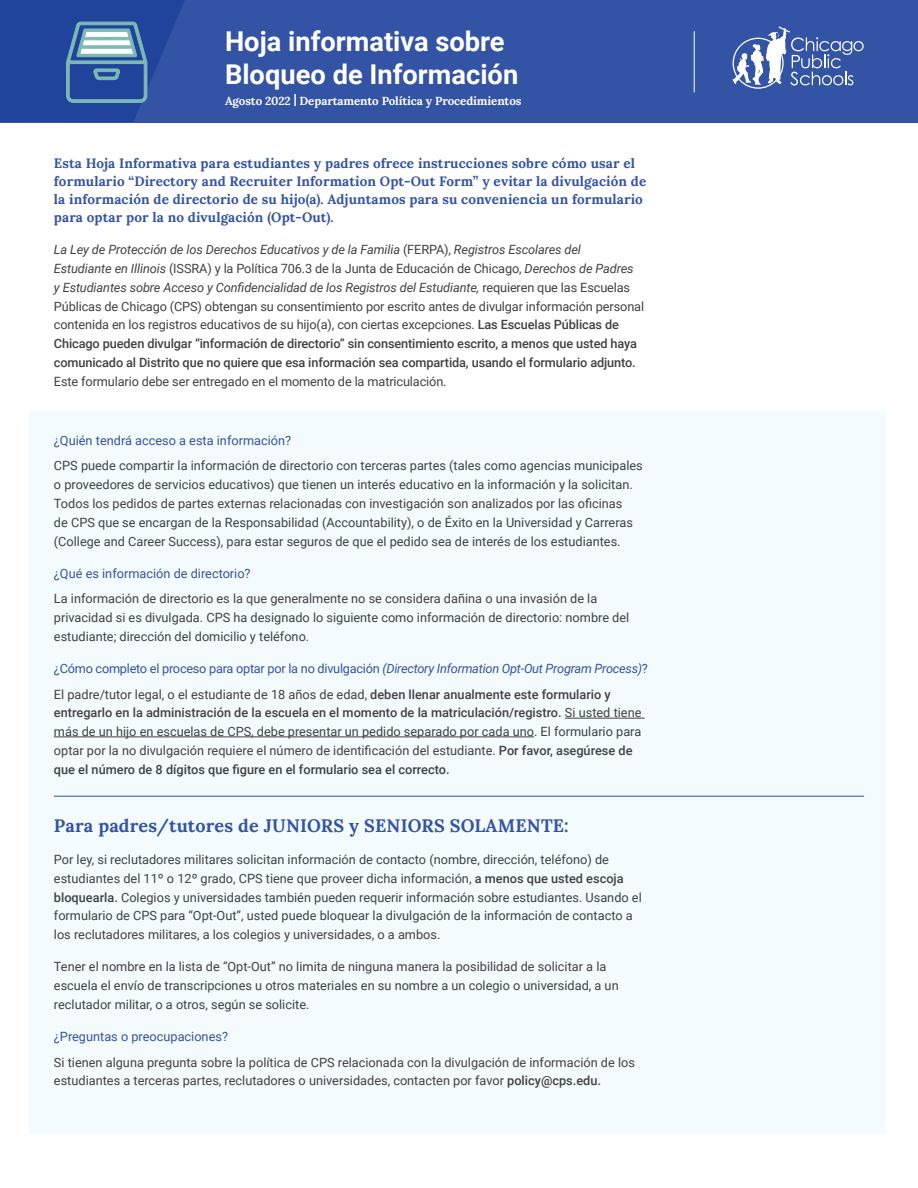
<style>
.page{position:relative;width:918px;height:1188px;background:#fff}
.page>*{position:absolute;margin:0;border:0;box-sizing:border-box;transform-origin:0 0}
.t1{font:700 27.3px/32.7px "Roboto";color:#fff}
.t2{font:700 18px "Lora";letter-spacing:.01em;color:#3353a4}
.t3{font:700 13.5px/18px "Lora";letter-spacing:.01em;color:#3353a4}
.t4{font:12.75px/18.8px "Roboto";color:#414042}
.t5{font:12.75px/25.5px "Roboto";letter-spacing:-.02em;color:#3353a4}
.t6{font:12.75px "Roboto";color:#3353a4}
.t7{font:700 11.7px "Lora";letter-spacing:-.01em;color:#fff}
.s1{font-style:italic}
.s2{font-weight:500}
.s3{color:#414042}
.s4{font-weight:500;color:#414042}
</style>
<div class="page">
<div style="left:29px;top:411px;width:857px;height:723px;background:#f4fbfc"></div>
<hr style="left:565px;top:718px;width:80px;height:1px;background:#414042">
<hr style="left:54px;top:737px;width:480px;height:1px;background:#414042">
<div style="left:0;top:0;width:918px;height:122px;background:#3353a4"></div>
<hr style="left:694px;top:31px;width:1px;height:61px;background:#fff">
<svg style="left:732px;top:26px;width:132px;height:63px"></svg>
<hr style="left:54px;top:796px;width:810px;height:1px;background:#3353a4">
<svg style="left:0;top:0;width:185px;height:122px;background:#3256a1"></svg>
<h1 class="t1" style="left:225px;top:24px;width:295px">Hoja informativa sobre<br>Bloqueo de Información</h1>
<p class="t7" style="left:225px;top:93px;width:298px">Agosto 2022 | Departamento Política y Procedimientos</p>
<p class="t3" style="left:54px;top:154px;width:594px">Esta Hoja Informativa para estudiantes y padres ofrece instrucciones sobre cómo usar el formulario “Directory and Recruiter Information Opt-Out Form” y evitar la divulgación de la información de directorio de su hijo(a). Adjuntamos para su conveniencia un formulario para optar por la no divulgación (Opt-Out).</p>
<p class="t4" style="left:54px;top:240px;width:592px"><span class="s1">La Ley de Protección de los Derechos Educativos y de la Familia</span> (FERPA), <span class="s1">Registros Escolares del<br>Estudiante en Illinois</span> (ISSRA) y la Política 706.3 de la Junta de Educación de Chicago, <span class="s1">Derechos de Padres<br>y Estudiantes sobre Acceso y Confidencialidad de los Registros del Estudiante,</span> requieren que las Escuelas Públicas de Chicago (CPS) obtengan su consentimiento por escrito antes de divulgar información personal contenida en los registros educativos de su hijo(a), con ciertas excepciones. <span class="s2">Las Escuelas Públicas de Chicago pueden divulgar “información de directorio” sin consentimiento escrito, a menos que usted haya comunicado al Distrito que no quiere que esa información sea compartida, usando el formulario adjunto.</span></p>
<p class="t4" style="left:54px;top:371px;width:394px">Este formulario debe ser entregado en el momento de la matriculación.</p>
<p class="t6" style="left:54px;top:432px;width:239px">¿Quién tendrá acceso a esta información?</p>
<p class="t4" style="left:54px;top:456px;width:590px">CPS puede compartir la información de directorio con terceras partes (tales como agencias municipales o proveedores de servicios educativos) que tienen un interés educativo en la información y la solicitan.<br>Todos los pedidos de partes externas relacionadas con investigación son analizados por las oficinas<br>de CPS que se encargan de la Responsabilidad (Accountability), o de Éxito en la Universidad y Carreras (College and Career Success), para estar seguros de que el pedido sea de interés de los estudiantes.</p>
<p class="t6" style="left:54px;top:564px;width:198px">¿Qué es información de directorio?</p>
<p class="t4" style="left:54px;top:589px;width:577px">La información de directorio es la que generalmente no se considera dañina o una invasión de la privacidad si es divulgada. CPS ha designado lo siguiente como información de directorio: nombre del estudiante; dirección del domicilio y teléfono.</p>
<p class="t5" style="left:54px;top:655px;width:596px">¿Cómo completo el proceso para optar por la no divulgación <span class="s1">(Directory Information Opt-Out Program Process)</span>?<br><span class="s3">El padre/tutor legal, o el estudiante de 18 años de edad,</span> <span class="s4">deben llenar anualmente este formulario y</span></p>
<p class="t4" style="left:54px;top:703px;width:589px"><span class="s2">entregarlo en la administración de la escuela en el momento de la matriculación/registro.</span> Si usted tiene más de un hijo en escuelas de CPS, debe presentar un pedido separado por cada uno. El formulario para optar por la no divulgación requiere el número de identificación del estudiante. <span class="s2">Por favor, asegúrese de que el número de 8 dígitos que figure en el formulario sea el correcto.</span></p>
<h2 class="t2" style="left:54px;top:814px;width:516px">Para padres/tutores de JUNIORS y SENIORS SOLAMENTE:</h2>
<p class="t4" style="left:54px;top:850px;width:589px">Por ley, si reclutadores militares solicitan información de contacto (nombre, dirección, teléfono) de estudiantes del 11º o 12º grado, CPS tiene que proveer dicha información, <span class="s2">a menos que usted escoja bloquearla.</span> Colegios y universidades también pueden requerir información sobre estudiantes. Usando el formulario de CPS para “Opt-Out”, usted puede bloquear la divulgación de la información de contacto a los reclutadores militares, a los colegios y universidades, o a ambos.</p>
<p class="t4" style="left:54px;top:957px;width:566px">Tener el nombre en la lista de “Opt-Out” no limita de ninguna manera la posibilidad de solicitar a la escuela el envío de transcripciones u otros materiales en su nombre a un colegio o universidad, a un reclutador militar, o a otros, según se solicite.</p>
<p class="t6" style="left:54px;top:1028px;width:176px">¿Preguntas o preocupaciones?</p>
<p class="t4" style="left:54px;top:1052px;width:583px">Si tienen alguna pregunta sobre la política de CPS relacionada con la divulgación de información de los estudiantes a terceras partes, reclutadores o universidades, contacten por favor <span class="s2">policy@cps.edu.</span></p>
</div>
